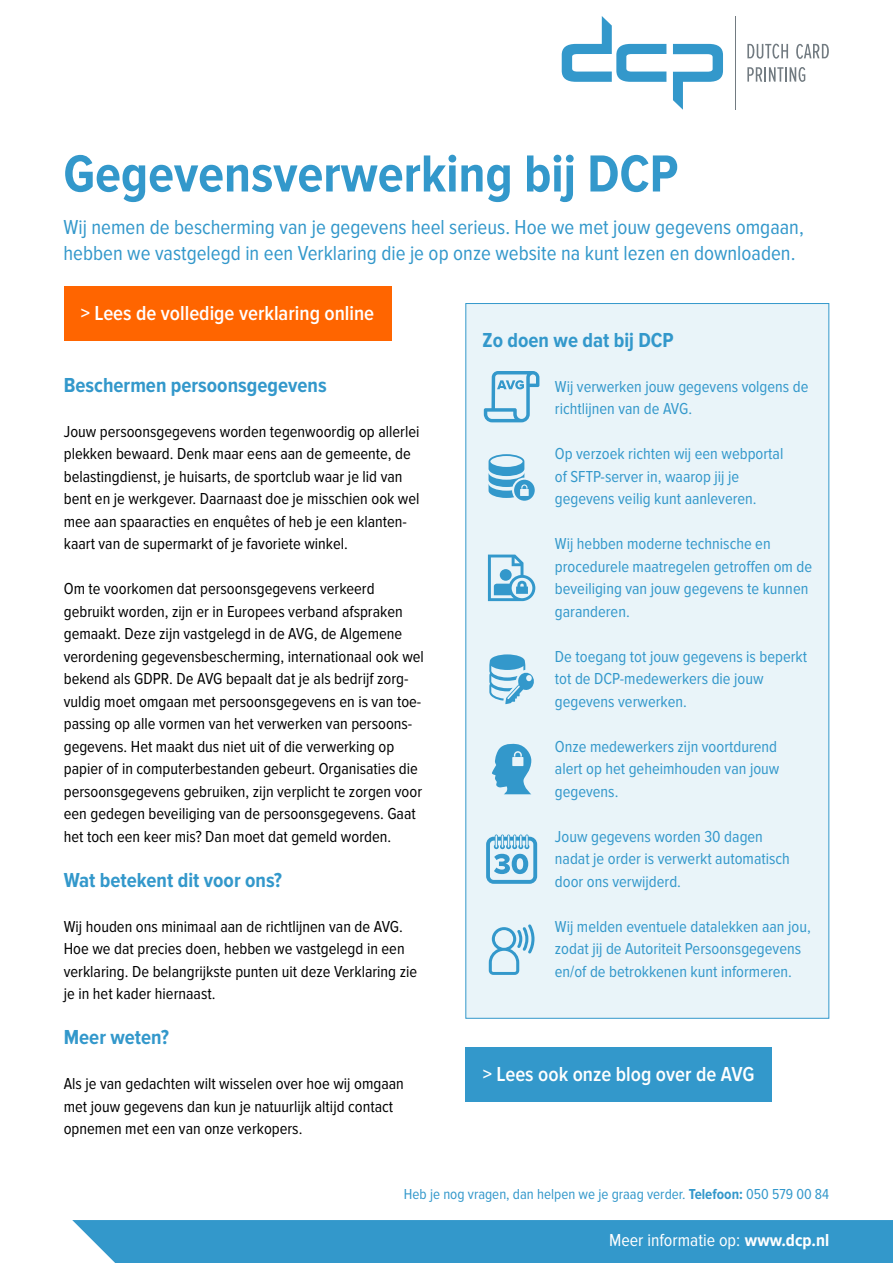
<style>
.page{position:relative;width:893px;height:1263px;background:#fff}
.page>*{position:absolute;margin:0;border:0;box-sizing:border-box;transform-origin:0 0}
.titel_voorblad{font:700 54px "Proxima Nova Cond";color:#3398cb}
.subtitel{font:21px/25.5px "Proxima Nova Cond";color:#3398cb}
.kop_1{font:700 21px "Proxima Nova Cond";color:#3398cb}
.introductietekst{font:600 21px "Proxima Nova Cond";color:#fff}
.t1{font:18px "Proxima Nova Cond";color:#fff}
.broodtekst_zonder_in{font:16.5px/22.5px "Proxima Nova Cond";color:#000}
.broodtekst{font:16.5px/22.5px "Proxima Nova Cond";color:#3398cb}
.broodtekst-2{font:16.5px/22.5px "Proxima Nova Cond";color:#000}
.t2{font:15px "Proxima Nova Cond";color:#3398cb}
.s1{font-weight:700}
</style>
<div class="page">
<div style="left:72px;top:1220px;width:821px;height:43px;background:#3398cb"></div>
<svg style="left:673px;top:44px;width:50px;height:66px"></svg>
<svg style="left:562px;top:16px;width:104px;height:66px"></svg>
<hr style="left:735px;top:16px;width:1px;height:94px;background:#727b81">
<svg style="left:747px;top:44px;width:41px;height:15px"></svg>
<svg style="left:796px;top:44px;width:33px;height:15px"></svg>
<svg style="left:747px;top:67px;width:58px;height:15px"></svg>
<div style="left:466px;top:303px;width:363px;height:715px;background:#e9f4f9"></div>
<svg style="left:489px;top:924px;width:45px;height:51px"></svg>
<svg style="left:492px;top:743px;width:39px;height:51px"></svg>
<svg style="left:486px;top:834px;width:51px;height:50px"></svg>
<svg style="left:488px;top:555px;width:47px;height:46px"></svg>
<svg style="left:489px;top:654px;width:45px;height:50px"></svg>
<svg style="left:489px;top:454px;width:46px;height:47px"></svg>
<div style="left:64px;top:286px;width:327px;height:55px;background:#ff6500"></div>
<div style="left:466px;top:1047px;width:306px;height:54px;background:#3398cb"></div>
<svg style="left:484px;top:371px;width:55px;height:51px"></svg>
<p class="titel_voorblad" style="left:63px;top:143px;width:616px">Gegevensverwerking bij DCP</p>
<p class="subtitel" style="left:63px;top:215px;width:742px">Wij nemen de bescherming van je gegevens heel serieus. Hoe we met jouw gegevens omgaan, hebben we vastgelegd in een Verklaring die je op onze website na kunt lezen en downloaden.</p>
<p class="introductietekst" style="left:81px;top:302px;width:295px">&gt; Lees de volledige verklaring online</p>
<p class="kop_1" style="left:64px;top:373px;width:264px">Beschermen persoonsgegevens</p>
<p class="broodtekst_zonder_in" style="left:64px;top:420px;width:357px">Jouw persoonsgegevens worden tegenwoordig op allerlei plekken bewaard. Denk maar eens aan de gemeente, de belastingdienst, je huisarts, de sportclub waar je lid van bent en je werkgever. Daarnaast doe je misschien ook wel mee aan spaaracties en enquêtes of heb je een klanten&shy;kaart van de supermarkt of je favoriete winkel.</p>
<p class="broodtekst_zonder_in" style="left:64px;top:578px;width:362px">Om te voorkomen dat persoonsgegevens verkeerd gebruikt worden, zijn er in Europees verband afspraken gemaakt. Deze zijn vastgelegd in de AVG, de Algemene verordening gegevensbescherming, internationaal ook wel bekend als GDPR. De AVG bepaalt dat je als bedrijf zorg&shy;vuldig moet omgaan met persoonsgegevens en is van toe&shy;passing op alle vormen van het verwerken van persoons&shy;gegevens. Het maakt dus niet uit of die verwerking op papier of in computerbestanden gebeurt. Organisaties die persoonsgegevens gebruiken, zijn verplicht te zorgen voor een gedegen beveiliging van de persoonsgegevens. Gaat het toch een keer mis? Dan moet dat gemeld worden.</p>
<p class="kop_1" style="left:64px;top:868px;width:220px">Wat betekent dit voor ons?</p>
<p class="broodtekst_zonder_in" style="left:64px;top:915px;width:355px">Wij houden ons minimaal aan de richtlijnen van de AVG.<br>Hoe we dat precies doen, hebben we vastgelegd in een verklaring. De belangrijkste punten uit deze Verklaring zie je in het kader hiernaast.</p>
<p class="kop_1" style="left:64px;top:1025px;width:107px">Meer weten?</p>
<p class="broodtekst-2" style="left:64px;top:1073px;width:342px">Als je van gedachten wilt wisselen over hoe wij omgaan met jouw gegevens dan kun je natuurlijk altijd contact opnemen met een van onze verkopers.</p>
<p class="kop_1" style="left:483px;top:328px;width:193px">Zo doen we dat bij DCP</p>
<p class="broodtekst" style="left:555px;top:375px;width:255px">Wij verwerken jouw gegevens volgens de richtlijnen van de AVG.</p>
<p class="broodtekst" style="left:555px;top:443px;width:230px">Op verzoek richten wij een webportal of SFTP-server in, waarop jij je gegevens veilig kunt aanleveren.</p>
<p class="broodtekst" style="left:555px;top:533px;width:259px">Wij hebben moderne technische en procedurele maatregelen getroffen om de beveiliging van jouw gegevens te kunnen garanderen.</p>
<p class="broodtekst" style="left:555px;top:645px;width:254px">De toegang tot jouw gegevens is beperkt tot de DCP-medewerkers die jouw gegevens verwerken.</p>
<p class="broodtekst" style="left:555px;top:735px;width:226px">Onze medewerkers zijn voortdurend alert op het geheimhouden van jouw gegevens.</p>
<p class="broodtekst" style="left:555px;top:825px;width:236px">Jouw gegevens worden 30 dagen nadat je order is verwerkt automatisch door ons verwijderd.</p>
<p class="broodtekst" style="left:555px;top:915px;width:257px">Wij melden eventuele datalekken aan jou, zodat jij de Autoriteit Persoonsgegevens en/of de betrokkenen kunt informeren.</p>
<p class="introductietekst" style="left:483px;top:1062px;width:273px">&gt; Lees ook onze blog over de AVG</p>
<p class="t2" style="left:404px;top:1186px;width:427px">Heb je nog vragen, dan helpen we je graag verder. <span class="s1">Telefoon:</span> 050 579 00 84</p>
<p class="t1" style="left:609px;top:1230px;width:222px">Meer informatie op: <span class="s1">www.dcp.nl</span></p>
</div>
